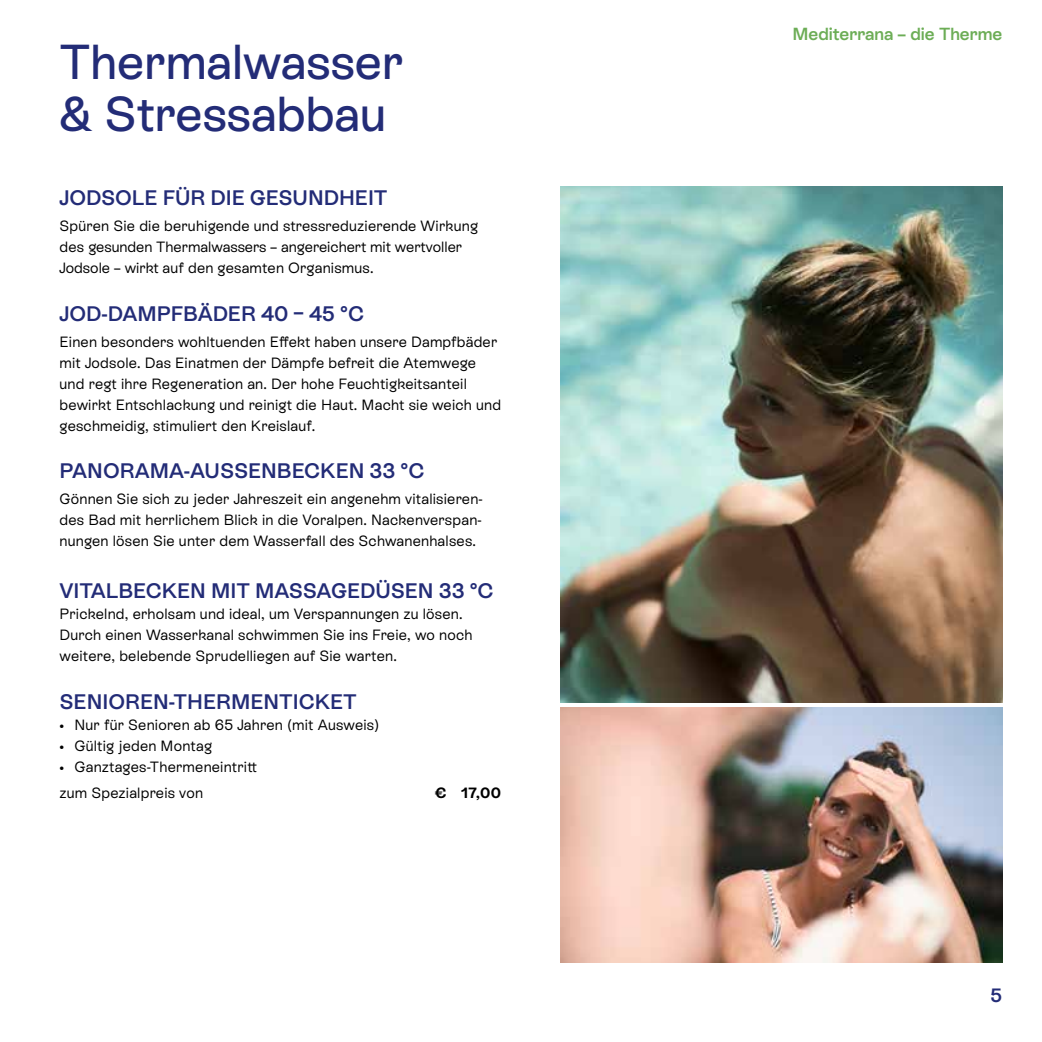
<style>
.page{position:relative;width:1042px;height:1042px;background:#fff}
.page>*{position:absolute;margin:0;border:0;box-sizing:border-box;transform-origin:0 0}
.t1{font:500 49px/52.5px "Rebond Grotesque";color:#232c77}
.t2{font:600 21px "Rebond Grotesque";color:#232c77}
.t3{font:600 19.25px "Rebond Grotesque";color:#232c77}
.t4{font:600 17.5px "Rebond Grotesque";color:#6cad56}
.t5{font:14.88px/21px "Rebond Grotesque";letter-spacing:.015em;color:#000}
.t6{font:700 14.88px "Rebond Grotesque";color:#000}
</style>
<div class="page">
<img style="left:561px;top:707px;width:441px;height:255px">
<img style="left:561px;top:186px;width:441px;height:516px">
<h1 class="t1" style="left:60px;top:34px;width:345px">Thermalwasser &amp; Stressabbau</h1>
<h2 class="t2" style="left:60px;top:184px;width:329px">JODSOLE FÜR DIE GESUNDHEIT</h2>
<p class="t5" style="left:60px;top:215px;width:420px">Spüren Sie die beruhigende und stressreduzierende Wirkung des gesunden Thermalwassers – angereichert mit wertvoller<br>Jodsole – wirkt auf den gesamten Organismus.</p>
<h2 class="t2" style="left:60px;top:299px;width:306px">JOD-DAMPFBÄDER 40 – 45 °C</h2>
<p class="t5" style="left:60px;top:330px;width:443px">Einen besonders wohltuenden Effekt haben unsere Dampfbäder mit Jodsole. Das Einatmen der Dämpfe befreit die Atemwege und regt ihre Regeneration an. Der hohe Feuchtigkeitsanteil bewirkt Entschlackung und reinigt die Haut. Macht sie weich und geschmeidig, stimuliert den Kreislauf.</p>
<h2 class="t2" style="left:60px;top:456px;width:366px">PANORAMA-AUSSENBECKEN 33 °C</h2>
<p class="t5" style="left:60px;top:488px;width:425px;text-align:justify">Gönnen Sie sich zu jeder Jahreszeit ein angenehm vitalisieren&shy;des Bad mit herrlichem Blick in die Voralpen. Nackenverspan&shy;nungen lösen Sie unter dem Wasserfall des Schwanenhalses.</p>
<h2 class="t2" style="left:60px;top:577px;width:435px">VITALBECKEN MIT MASSAGEDÜSEN 33 °C</h2>
<p class="t5" style="left:60px;top:603px;width:414px">Prickelnd, erholsam und ideal, um Verspannungen zu lösen.<br>Durch einen Wasserkanal schwimmen Sie ins Freie, wo noch weitere, belebende Sprudelliegen auf Sie warten.</p>
<h2 class="t2" style="left:60px;top:687px;width:299px">SENIOREN-THERMENTICKET</h2>
<p class="t5" style="left:60px;top:713px;width:321px">• Nur für Senioren ab 65 Jahren (mit Ausweis)</p>
<p class="t5" style="left:60px;top:734px;width:154px">• Gültig jeden Montag</p>
<p class="t5" style="left:60px;top:753px;width:199px;line-height:25.9px">• Ganztages-Thermeneintritt zum Spezialpreis von</p>
<p class="t6" style="left:435px;top:782px;width:68px">€ 17,00</p>
<p class="t4" style="left:792px;top:22px;width:211px">Mediterrana – die Therme</p>
<p class="t3" style="left:990px;top:982px;width:13px">5</p>
</div>
